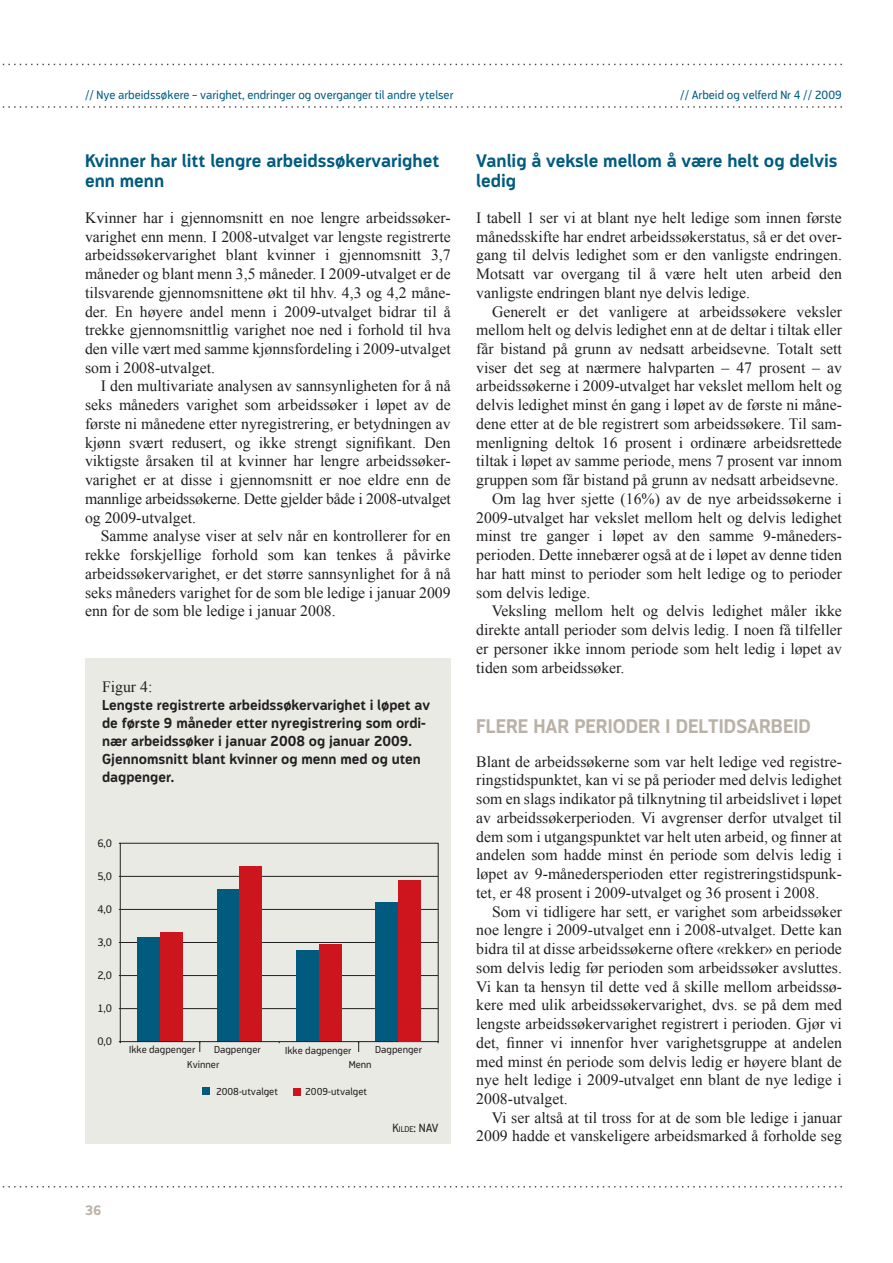
<style>
.page{position:relative;width:893px;height:1263px;background:#fff}
.page>*{position:absolute;margin:0;border:0;box-sizing:border-box;transform-origin:0 0}
.t1{font:700 19.5px "Modus";color:#bab1a6}
.t2{font:700 18px/20.2px "Modus";color:#005b7f}
.t3{font:15.75px/18.8px "Times New Roman";color:#231f20;text-align:justify}
.t4{font:700 14.25px/18px "Modus";color:#231f20}
.t5{font:700 13.5px "Modus";color:#bab1a6}
.t6{font:12px "Modus";color:#005b7f}
.t7{font:12px "Modus";color:#231f20}
.t8{font:10.95px "Modus";color:#231f20}
.t9{font:10.2px "Modus";color:#231f20}
.s1{font-size:8.4px}
</style>
<div class="page">
<svg style="left:2px;top:64px;width:840px;height:1px"></svg>
<svg style="left:2px;top:106px;width:840px;height:2px"></svg>
<svg style="left:2px;top:1186px;width:840px;height:1px"></svg>
<div style="left:85px;top:658px;width:366px;height:486px;background:#e9eae4"></div>
<hr style="left:120px;top:1008px;width:318px;height:1px;background:#231f20">
<hr style="left:120px;top:975px;width:318px;height:1px;background:#231f20">
<hr style="left:120px;top:942px;width:318px;height:1px;background:#231f20">
<hr style="left:120px;top:909px;width:318px;height:1px;background:#231f20">
<hr style="left:120px;top:876px;width:318px;height:1px;background:#231f20">
<div style="left:137px;top:937px;width:23px;height:105px;background:#005b7f"></div>
<div style="left:217px;top:889px;width:22px;height:153px;background:#005b7f"></div>
<div style="left:296px;top:950px;width:23px;height:92px;background:#005b7f"></div>
<div style="left:376px;top:902px;width:22px;height:140px;background:#005b7f"></div>
<div style="left:160px;top:932px;width:23px;height:110px;background:#cd151d"></div>
<div style="left:239px;top:866px;width:23px;height:176px;background:#cd151d"></div>
<div style="left:319px;top:944px;width:22px;height:98px;background:#cd151d"></div>
<div style="left:120px;top:843px;width:318px;height:199px;border:1px solid #231f20"></div>
<div style="left:398px;top:880px;width:23px;height:162px;background:#cd151d"></div>
<div style="left:203px;top:1087px;width:7px;height:7px;background:#005b7f"></div>
<div style="left:294px;top:1088px;width:7px;height:7px;background:#cd151d"></div>
<p class="t6" style="left:85px;top:88px;width:370px">// Nye arbeidssøkere – varighet, endringer og overganger til andre ytelser</p>
<p class="t6" style="left:680px;top:88px;width:163px">// Arbeid og velferd Nr 4 // 2009</p>
<p class="t2" style="left:85px;top:151px;width:356px">Kvinner har litt lengre arbeidssøkervarighet enn menn</p>
<p class="t3" style="left:85px;top:208px;width:367px">Kvinner har i gjennomsnitt en noe lengre arbeidssøker&shy;varighet enn menn. I 2008-utvalget var lengste registrerte arbeidssøkervarighet blant kvinner i gjennomsnitt 3,7 måneder og blant menn 3,5 måneder. I 2009-utvalget er de tilsvarende gjennomsnittene økt til hhv. 4,3 og 4,2 måne&shy;der. En høyere andel menn i 2009-utvalget bidrar til å trekke gjennomsnittlig varighet noe ned i forhold til hva den ville vært med samme kjønnsfordeling i 2009-utvalget som i 2008-utvalget.</p>
<p class="t3" style="left:85px;top:377px;width:367px;text-indent:16px">I den multivariate analysen av sannsynligheten for å nå seks måneders varighet som arbeidssøker i løpet av de første ni månedene etter nyregistrering, er betydningen av kjønn svært redusert, og ikke strengt signifikant. Den viktigste årsaken til at kvinner har lengre arbeidssøker&shy;varighet er at disse i gjennomsnitt er noe eldre enn de mannlige arbeidssøkerne. Dette gjelder både i 2008-utvalget og 2009-utvalget.</p>
<p class="t3" style="left:85px;top:526px;width:367px;text-indent:16px">Samme analyse viser at selv når en kontrollerer for en rekke forskjellige forhold som kan tenkes å påvirke arbeidssøkervarighet, er det større sannsynlighet for å nå seks måneders varighet for de som ble ledige i januar 2009 enn for de som ble ledige i januar 2008.</p>
<p class="t3" style="left:102px;top:677px;width:52px">Figur 4:</p>
<p class="t4" style="left:102px;top:696px;width:330px">Lengste registrerte arbeidssøkervarighet i løpet av de første 9 måneder etter nyregistrering som ordi&shy;nær arbeidssøker i januar 2008 og januar 2009.<br>Gjennomsnitt blant kvinner og menn med og uten dagpenger.</p>
<p class="t8" style="left:97px;top:837px;width:16px">6,0</p>
<p class="t8" style="left:97px;top:870px;width:16px">5,0</p>
<p class="t8" style="left:97px;top:903px;width:16px">4,0</p>
<p class="t8" style="left:97px;top:936px;width:16px">3,0</p>
<p class="t8" style="left:97px;top:969px;width:16px">2,0</p>
<p class="t8" style="left:97px;top:1002px;width:16px">1,0</p>
<p class="t8" style="left:97px;top:1035px;width:16px">0,0</p>
<p class="t9" style="left:129px;top:1044px;width:68px">Ikke dagpenger</p>
<p class="t9" style="left:214px;top:1044px;width:48px">Dagpenger</p>
<p class="t9" style="left:285px;top:1044px;width:68px">Ikke dagpenger</p>
<p class="t9" style="left:375px;top:1044px;width:48px">Dagpenger</p>
<p class="t9" style="left:187px;top:1058px;width:34px">Kvinner</p>
<p class="t9" style="left:349px;top:1058px;width:24px">Menn</p>
<p class="t9" style="left:216px;top:1086px;width:63px">2008-utvalget</p>
<p class="t9" style="left:305px;top:1086px;width:63px">2009-utvalget</p>
<p class="t7" style="left:392px;top:1121px;width:48px">K<span class="s1">ilde</span>: NAV</p>
<p class="t5" style="left:85px;top:1203px;width:18px">36</p>
<p class="t2" style="left:476px;top:151px;width:363px">Vanlig å veksle mellom å være helt og delvis ledig</p>
<p class="t3" style="left:476px;top:208px;width:367px">I tabell 1 ser vi at blant nye helt ledige som innen første månedsskifte har endret arbeidssøkerstatus, så er det over&shy;gang til delvis ledighet som er den vanligste endringen.<br>Motsatt var overgang til å være helt uten arbeid den vanligste endringen blant nye delvis ledige.</p>
<p class="t3" style="left:492px;top:302px;width:351px">Generelt er det vanligere at arbeidssøkere veksler</p>
<p class="t3" style="left:476px;top:320px;width:367px">mellom helt og delvis ledighet enn at de deltar i tiltak eller</p>
<p class="t3" style="left:476px;top:339px;width:367px">får bistand på grunn av nedsatt arbeidsevne. Totalt sett</p>
<p class="t3" style="left:476px;top:358px;width:367px">viser det seg at nærmere halvparten – 47 prosent – av</p>
<p class="t3" style="left:476px;top:377px;width:367px">arbeidssøkerne i 2009-utvalget har vekslet mellom helt og</p>
<p class="t3" style="left:476px;top:395px;width:367px">delvis ledighet minst én gang i løpet av de første ni måne-</p>
<p class="t3" style="left:476px;top:414px;width:367px">dene etter at de ble registrert som arbeidssøkere. Til sam-</p>
<p class="t3" style="left:476px;top:433px;width:367px">menligning deltok 16 prosent i ordinære arbeidsrettede</p>
<p class="t3" style="left:476px;top:452px;width:367px">tiltak i løpet av samme periode, mens 7 prosent var innom</p>
<p class="t3" style="left:476px;top:470px;width:364px">gruppen som får bistand på grunn av nedsatt arbeidsevne.</p>
<p class="t3" style="left:492px;top:489px;width:351px">Om lag hver sjette (16%) av de nye arbeidssøkerne i</p>
<p class="t3" style="left:476px;top:508px;width:367px">2009-utvalget har vekslet mellom helt og delvis ledighet</p>
<p class="t3" style="left:476px;top:526px;width:366px">minst tre ganger i løpet av den samme 9-måneders-</p>
<p class="t3" style="left:476px;top:545px;width:367px">perioden. Dette innebærer også at de i løpet av denne tiden</p>
<p class="t3" style="left:476px;top:564px;width:367px">har hatt minst to perioder som helt ledige og to perioder</p>
<p class="t3" style="left:476px;top:583px;width:116px">som delvis ledige.</p>
<p class="t3" style="left:492px;top:601px;width:352px">Veksling mellom helt og delvis ledighet måler ikke</p>
<p class="t3" style="left:476px;top:620px;width:367px">direkte antall perioder som delvis ledig. I noen få tilfeller</p>
<p class="t3" style="left:476px;top:639px;width:367px">er personer ikke innom periode som helt ledig i løpet av</p>
<p class="t3" style="left:476px;top:658px;width:150px">tiden som arbeidssøker.</p>
<p class="t1" style="left:476px;top:715px;width:12px">Flere</p>
<p class="t1" style="left:533px;top:715px;width:105px">har perioder</p>
<p class="t1" style="left:666px;top:715px;width:65px">ideltidsar</p>
<p class="t1" style="left:771px;top:715px;width:22px">beid</p>
<p class="t3" style="left:476px;top:752px;width:367px">Blant de arbeidssøkerne som var helt ledige ved registre&shy;ringstidspunktet, kan vi se på perioder med delvis ledighet som en slags indikator på tilknytning til arbeidslivet i løpet av arbeidssøkerperioden. Vi avgrenser derfor utvalget til dem som i utgangspunktet var helt uten arbeid, og finner at andelen som hadde minst én periode som delvis ledig i løpet av 9-månedersperioden etter registreringstidspunk&shy;tet, er 48 prosent i 2009-utvalget og 36 prosent i 2008.</p>
<p class="t3" style="left:476px;top:902px;width:367px;text-indent:16px">Som vi tidligere har sett, er varighet som arbeidssøker noe lengre i 2009-utvalget enn i 2008-utvalget. Dette kan bidra til at disse arbeidssøkerne oftere «rekker» en periode som delvis ledig før perioden som arbeidssøker avsluttes.<br>Vi kan ta hensyn til dette ved å skille mellom arbeidssø&shy;kere med ulik arbeidssøkervarighet, dvs. se på dem med lengste arbeidssøkervarighet registrert i perioden. Gjør vi det, finner vi innenfor hver varighetsgruppe at andelen med minst én periode som delvis ledig er høyere blant de nye helt ledige i 2009-utvalget enn blant de nye ledige i 2008-utvalget.</p>
<p class="t3" style="left:476px;top:1108px;width:367px;text-align:right">Vi ser altså at til tross for at de som ble ledige i januar<br>2009 hadde et vanskeligere arbeidsmarked å forholde seg</p>
</div>
